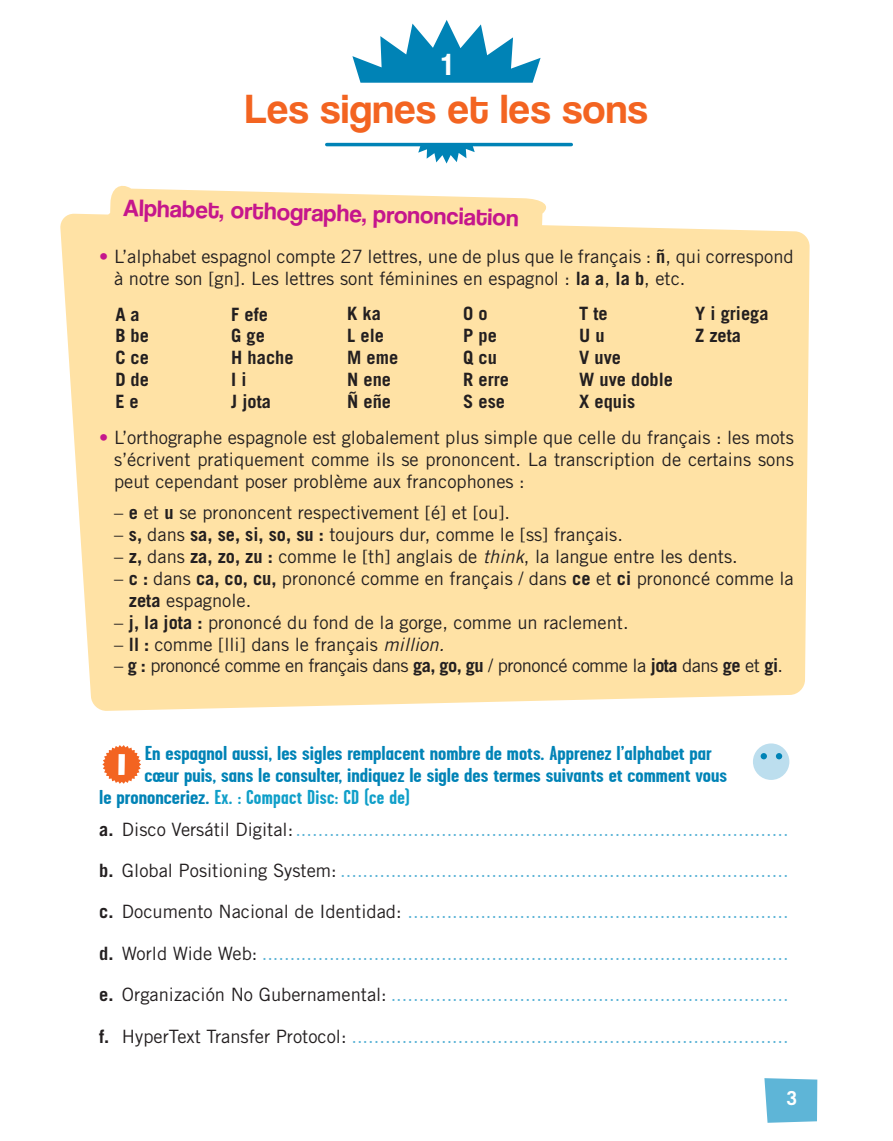
<style>
.page{position:relative;width:893px;height:1141px;background:#fff}
.page>*{position:absolute;margin:0;border:0;box-sizing:border-box;transform-origin:0 0}
.t1{font:42px "Coolvetica Rg";letter-spacing:.02em;color:#f36421}
.t2{font:31.5px "Coolvetica Rg";color:#fff}
.t3{font:29.75px "Grilled Cheese BTN";color:#fff}
.t4{font:24.5px "Coolvetica Rg";color:#c5168c}
.t5{font:700 20.12px "Garage Gothic FB";color:#0083b6;scale:1.2 1}
.t6{font:700 20.12px "Garage Gothic FB";letter-spacing:.005em;color:#109fc9;scale:1.1 1}
.t7{font:700 19.25px "Trade Gothic LT Std";color:#fff}
.t8{font:18.38px/21.9px "Trade Gothic LT Std";color:#231f20}
.t9{font:18.38px "Trade Gothic LT Std";color:#5eb5d7}
.t10{font:700 18.38px/21.9px "Trade Gothic LT Std";color:#231f20}
.t11{font:18.38px "Trade Gothic LT Std";letter-spacing:-.03em;color:#231f20}
.s1{color:#c5168c}
.s2{font-weight:700}
.s3{font-style:italic}
.s4{color:#0083b6}
.s5{font-weight:700;color:#231f20}
.s6{color:#231f20}
</style>
<div class="page">
<svg style="left:352px;top:20px;width:189px;height:63px"></svg>
<svg style="left:418px;top:146px;width:57px;height:18px"></svg>
<hr style="left:327px;top:143px;width:244px;height:3px;background:#0083b6">
<div style="left:60px;top:214px;width:750px;height:497px;background:#ffe2a5"></div>
<svg style="left:101px;top:186px;width:451px;height:59px"></svg>
<svg style="left:102px;top:745px;width:39px;height:39px"></svg>
<div style="left:753px;top:743px;width:36px;height:37px;background:#bcdeee;border-radius:50%"></div>
<svg style="left:761px;top:753px;width:6px;height:6px"></svg>
<svg style="left:776px;top:753px;width:6px;height:6px"></svg>
<svg style="left:764px;top:1078px;width:53px;height:45px"></svg>
<p class="t2" style="left:442px;top:46px;width:11px">1</p>
<p class="t1" style="left:246px;top:85px;width:403px">Les signes et les sons</p>
<p class="t4" style="left:124px;top:191px;width:397px;rotate:2deg">Alphabet, orthographe, prononciation</p>
<p class="t8" style="left:114px;top:245px;width:681px;text-indent:-15px"><span class="s1">•</span> L’alphabet espagnol compte 27 lettres, une de plus que le français : <span class="s2">ñ</span>, qui correspond à notre son [gn]. Les lettres sont féminines en espagnol : <span class="s2">la a</span>, <span class="s2">la b</span>, etc.</p>
<p class="t10" style="left:115px;top:303px;width:35px">A a<br>B be<br>C ce<br>D de<br>E e</p>
<p class="t10" style="left:231px;top:303px;width:64px">F efe<br>G ge<br>H hache<br>I i<br>J jota</p>
<p class="t10" style="left:347px;top:303px;width:53px">K ka<br>L ele<br>M eme<br>N ene<br>Ñ eñe</p>
<p class="t10" style="left:463px;top:303px;width:47px">O o<br>P pe<br>Q cu<br>R erre<br>S ese</p>
<p class="t10" style="left:579px;top:303px;width:95px">T te<br>U u<br>V uve<br>W uve doble<br>X equis</p>
<p class="t10" style="left:695px;top:303px;width:75px">Y i griega<br>Z zeta</p>
<p class="t8" style="left:114px;top:426px;width:681px;text-align:justify;text-indent:-15px"><span class="s1">•</span> L’orthographe espagnole est globalement plus simple que celle du français : les mots s’écrivent pratiquement comme ils se prononcent. La transcription de certains sons peut cependant poser problème aux francophones :</p>
<p class="t8" style="left:114px;top:502px;width:397px">– <span class="s2">e</span> et <span class="s2">u</span> se prononcent respectivement [é] et [ou].</p>
<p class="t8" style="left:114px;top:523px;width:510px">– <span class="s2">s,</span> dans <span class="s2">sa, se, si, so, su :</span> toujours dur, comme le [ss] français.</p>
<p class="t8" style="left:114px;top:545px;width:625px">– <span class="s2">z,</span> dans <span class="s2">za, zo, zu :</span> comme le [th] anglais de <span class="s3">think</span>, la langue entre les dents.</p>
<p class="t8" style="left:129px;top:567px;width:666px;text-indent:-15px">– <span class="s2">c :</span> dans <span class="s2">ca, co, cu,</span> prononcé comme en français / dans <span class="s2">ce</span> et <span class="s2">ci</span> prononcé comme la <span class="s2">zeta</span> espagnole.</p>
<p class="t8" style="left:114px;top:611px;width:516px">– <span class="s2">j, la jota :</span> prononcé du fond de la gorge, comme un raclement.</p>
<p class="t8" style="left:114px;top:633px;width:332px">– <span class="s2">ll :</span> comme [lli] dans le français <span class="s3">million.</span></p>
<p class="t11" style="left:114px;top:655px;width:671px">– <span class="s2">g :</span> prononcé comme en français dans <span class="s2">ga, go, gu</span> / prononcé comme la <span class="s2">jota</span> dans <span class="s2">ge</span> et <span class="s2">gi</span>.</p>
<p class="t3" style="left:118px;top:745px;width:10px">1</p>
<p class="t5" style="left:145px;top:743px;width:474px">En espagnol aussi, les sigles remplacent nombre de mots. Apprenez l’alphabet par</p>
<p class="t5" style="left:144px;top:765px;width:487px">cœur puis, sans le consulter, indiquez le sigle des termes suivants et comment vous</p>
<p class="t6" style="left:99px;top:786px;width:284px"><span class="s4">le prononceriez.</span> Ex. : Compact Disc: CD (ce de)</p>
<p class="t9" style="left:99px;top:818px;width:691px"><span class="s5">a.</span> <span class="s6">Disco Versátil Digital:</span>........................................................................................</p>
<p class="t9" style="left:99px;top:859px;width:691px"><span class="s5">b.</span> <span class="s6">Global Positioning System:</span> ................................................................................</p>
<p class="t9" style="left:99px;top:901px;width:691px"><span class="s5">c.</span> <span class="s6">Documento Nacional de Identidad:</span> ....................................................................</p>
<p class="t9" style="left:99px;top:942px;width:691px"><span class="s5">d.</span> <span class="s6">World Wide Web:</span> ..............................................................................................</p>
<p class="t9" style="left:99px;top:984px;width:691px"><span class="s5">e.</span> <span class="s6">Organización No Gubernamental:</span> .......................................................................</p>
<p class="t9" style="left:99px;top:1025px;width:691px"><span class="s5">f.</span> <span class="s6">HyperText Transfer Protocol:</span> ..............................................................................</p>
<p class="t7" style="left:787px;top:1087px;width:12px">3</p>
</div>
